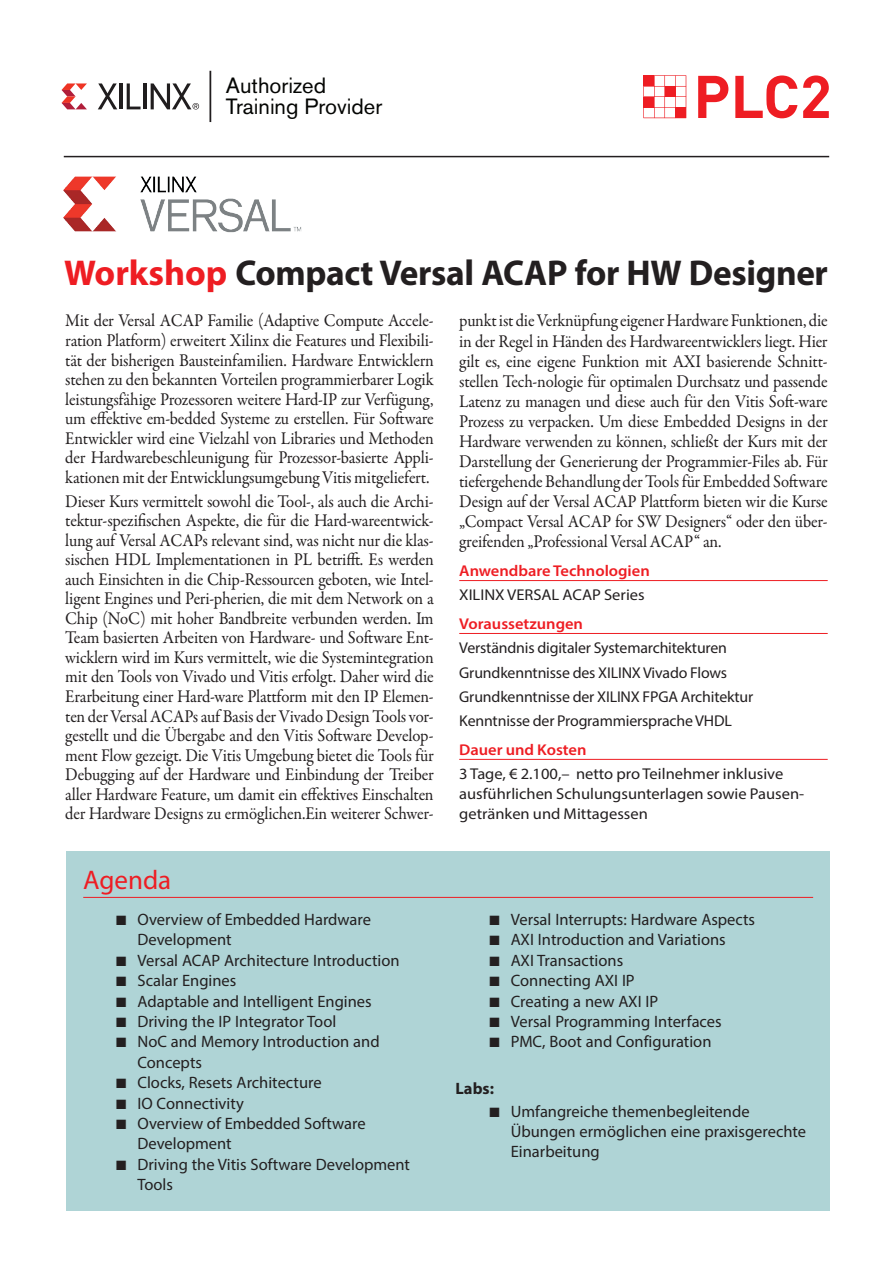
<style>
.page{position:relative;width:893px;height:1263px;background:#fff}
.page>*{position:absolute;margin:0;border:0;box-sizing:border-box;transform-origin:0 0}
.Titel{font:700 36px "Myriad Pro";letter-spacing:-.01em;color:#231f20}
.Agenda_Titel{font:27px "Myriad Pro";color:#ee1d23}
.t1{font:21.9px/21px "Akzidenz Grotesk Pro";color:#040503}
.t2{font:18px/19.5px "Garamond Premr Pro";letter-spacing:-.01em;color:#231f20;text-align:justify;scale:.93 1}
.t3{font:16.5px/20.4px "Myriad Pro";color:#231f20}
.Agenda_Zwischentitel{font:700 16.5px "Myriad Pro";color:#231f20}
.Info_Drunter{font:15.6px "Myriad Pro";letter-spacing:-.01em;color:#231f20}
.Info_Drunter-2{font:15.6px/20.1px "Myriad Pro";letter-spacing:-.01em;color:#231f20;scale:1.05 1}
.Infos{font:600 15.6px "Myriad Pro";color:#ee1d23;scale:1.05 1}
.s1{color:#ee1d23}
</style>
<div class="page">
<hr style="left:64px;top:156px;width:765px;height:1px;background:#231f20">
<svg style="left:62px;top:83px;width:25px;height:26px"></svg>
<svg style="left:98px;top:83px;width:19px;height:26px"></svg>
<hr style="left:119px;top:83px;width:3px;height:26px;background:#201d1e">
<svg style="left:127px;top:83px;width:14px;height:26px"></svg>
<hr style="left:143px;top:83px;width:3px;height:26px;background:#201d1e">
<svg style="left:151px;top:83px;width:48px;height:26px"></svg>
<hr style="left:209px;top:71px;width:2px;height:51px;background:#201d1e">
<svg style="left:698px;top:75px;width:131px;height:43px"></svg>
<svg style="left:643px;top:75px;width:43px;height:43px"></svg>
<div style="left:66px;top:851px;width:764px;height:360px;background:#afd4d6"></div>
<hr style="left:83px;top:897px;width:730px;height:1px;background:#ee1d23">
<hr style="left:459px;top:580px;width:369px;height:1px;background:#ee1d23">
<hr style="left:459px;top:633px;width:369px;height:1px;background:#ee1d23">
<hr style="left:459px;top:759px;width:369px;height:1px;background:#ee1d23">
<img style="left:64px;top:176px;width:238px;height:57px">
<p class="t1" style="left:226px;top:75px;width:158px">Authorized<br>Training Provider</p>
<p class="Titel" style="left:64px;top:249px;width:765px"><span class="s1">Workshop</span> Compact Versal ACAP for HW Designer</p>
<p class="t2" style="left:65px;top:311px;width:398px">Mit der Versal ACAP Familie (Adaptive Compute Accele&shy;ration Platform) erweitert Xilinx die Features und Flexibili&shy;tät der bisherigen Bausteinfamilien. Hardware Entwicklern stehen zu den bekannten Vorteilen programmierbarer Logik leistungsfähige Prozessoren weitere Hard-IP zur Verfügung, um effektive em-bedded Systeme zu erstellen. Für Software Entwickler wird eine Vielzahl von Libraries und Methoden der Hardwarebeschleunigung für Prozessor-basierte Appli&shy;kationen mit der Entwicklungsumgebung Vitis mitgeliefert.</p>
<p class="t2" style="left:65px;top:492px;width:398px">Dieser Kurs vermittelt sowohl die Tool-, als auch die Archi&shy;tektur-spezifischen Aspekte, die für die Hard-wareentwick&shy;lung auf Versal ACAPs relevant sind, was nicht nur die klas&shy;sischen HDL Implementationen in PL betrifft. Es werden auch Einsichten in die Chip-Ressourcen geboten, wie Intel&shy;ligent Engines und Peri-pherien, die mit dem Network on a Chip (NoC) mit hoher Bandbreite verbunden werden. Im Team basierten Arbeiten von Hardware- und Software Ent&shy;wicklern wird im Kurs vermittelt, wie die Systemintegration mit den Tools von Vivado und Vitis erfolgt. Daher wird die Erarbeitung einer Hard-ware Plattform mit den IP Elemen&shy;ten der Versal ACAPs auf Basis der Vivado Design Tools vor&shy;gestellt und die Übergabe and den Vitis Software Develop&shy;ment Flow gezeigt. Die Vitis Umgebung bietet die Tools für Debugging auf der Hardware und Einbindung der Treiber aller Hardware Feature, um damit ein effektives Einschalten der Hardware Designs zu ermöglichen.Ein weiterer Schwer-</p>
<p class="Agenda_Titel" style="left:83px;top:863px;width:90px">Agenda</p>
<p class="t3" style="left:137px;top:909px;width:235px;text-indent:-21px">■ Overview of Embedded Hardware<br>Development</p>
<p class="t3" style="left:116px;top:950px;width:285px">■ Versal ACAP Architecture Introduction</p>
<p class="t3" style="left:116px;top:970px;width:122px">■ Scalar Engines</p>
<p class="t3" style="left:116px;top:990px;width:257px">■ Adaptable and Intelligent Engines</p>
<p class="t3" style="left:116px;top:1011px;width:222px">■ Driving the IP Integrator Tool</p>
<p class="t3" style="left:137px;top:1031px;width:244px;text-indent:-21px">■ NoC and Memory Introduction and<br>Concepts</p>
<p class="t3" style="left:116px;top:1072px;width:207px">■ Clocks, Resets Architecture</p>
<p class="t3" style="left:116px;top:1092px;width:129px">■ IO Connectivity</p>
<p class="t3" style="left:137px;top:1113px;width:230px;text-indent:-21px">■ Overview of Embedded Software<br>Development</p>
<p class="t3" style="left:137px;top:1154px;width:274px;text-indent:-21px">■ Driving the Vitis Software Development<br>Tools</p>
<p class="t2" style="left:459px;top:311px;width:398px;line-height:20.1px">punkt ist die Verknüpfung eigener Hardware Funktionen, die in der Regel in Händen des Hardwareentwicklers liegt. Hier gilt es, eine eigene Funktion mit AXI basierende Schnitt&shy;stellen Tech-nologie für optimalen Durchsatz und passende Latenz zu managen und diese auch für den Vitis Soft-ware Prozess zu verpacken. Um diese Embedded Designs in der Hardware verwenden zu können, schließt der Kurs mit der Darstellung der Generierung der Programmier-Files ab. Für tiefergehende Behandlung der Tools für Embedded Software Design auf der Versal ACAP Plattform bieten wir die Kurse „Compact Versal ACAP for SW Designers“ oder den über&shy;greifenden „Professional Versal ACAP“ an.</p>
<p class="Infos" style="left:459px;top:561px;width:183px">Anwendbare Technologien</p>
<p class="Info_Drunter-2" style="left:459px;top:585px;width:178px">XILINX VERSAL ACAP Series</p>
<p class="Infos" style="left:459px;top:614px;width:119px">Voraussetzungen</p>
<p class="Info_Drunter" style="left:459px;top:638px;width:269px">Verständnis digitaler Systemarchitekturen</p>
<p class="Info_Drunter" style="left:459px;top:663px;width:269px">Grundkenntnisse des XILINX Vivado Flows</p>
<p class="Info_Drunter" style="left:459px;top:687px;width:296px">Grundkenntnisse der XILINX FPGA Architektur</p>
<p class="Info_Drunter" style="left:459px;top:711px;width:274px">Kenntnisse der Programmiersprache VHDL</p>
<p class="Infos" style="left:459px;top:739px;width:123px">Dauer und Kosten</p>
<p class="Info_Drunter-2" style="left:459px;top:763px;width:330px">3 Tage, € 2.100,– netto pro Teilnehmer inklusive ausführlichen Schulungsunterlagen sowie Pausen&shy;getränken und Mittagessen</p>
<p class="t3" style="left:489px;top:909px;width:267px">■ Versal Interrupts: Hardware Aspects</p>
<p class="t3" style="left:489px;top:929px;width:238px">■ AXI Introduction and Variations</p>
<p class="t3" style="left:489px;top:950px;width:135px">■ AXI Transactions</p>
<p class="t3" style="left:489px;top:970px;width:147px">■ Connecting AXI IP</p>
<p class="t3" style="left:489px;top:990px;width:170px">■ Creating a new AXI IP</p>
<p class="t3" style="left:489px;top:1011px;width:234px">■ Versal Programming Interfaces</p>
<p class="t3" style="left:489px;top:1031px;width:223px">■ PMC, Boot and Configuration</p>
<p class="Agenda_Zwischentitel" style="left:455px;top:1077px;width:40px">Labs:</p>
<p class="t3" style="left:511px;top:1100px;width:297px;text-indent:-21px">■ Umfangreiche themenbegleitende<br>Übungen ermöglichen eine praxisgerechte<br>Einarbeitung</p>
</div>
